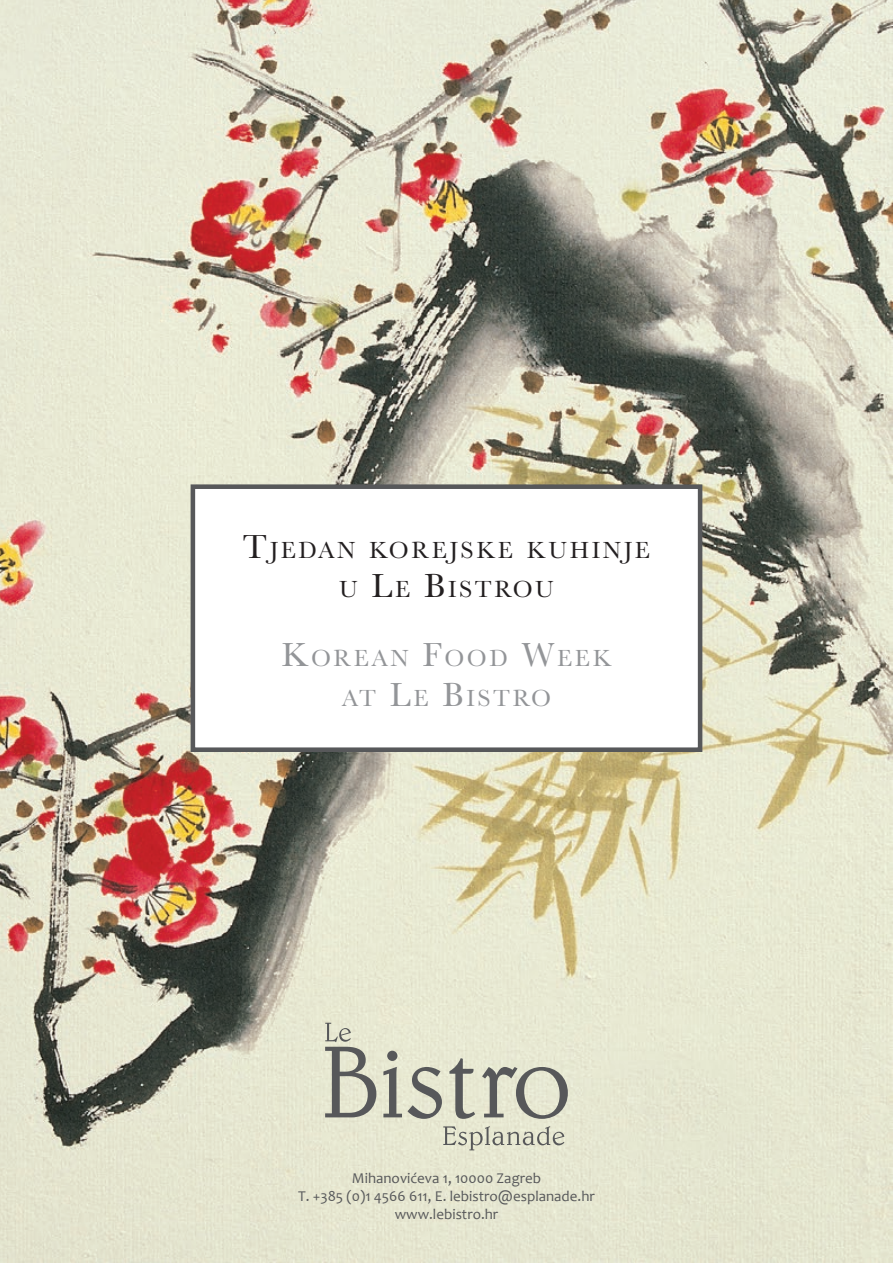
<style>
.page{position:relative;width:893px;height:1263px;background:#fff}
.page>*{position:absolute;margin:0;border:0;box-sizing:border-box;transform-origin:0 0}
.t1{font:24.3px/39.9px "Baskerville";letter-spacing:.105em;color:#231f20;text-align:center}
.t2{font:24.3px/39.9px "Baskerville";letter-spacing:.105em;color:#939598;text-align:center}
.t3{font:15px/18px "Candara";color:#57585a;text-align:center}
.s1{font-size:34.65px}
</style>
<div class="page">
<img style="left:0;top:0;width:893px;height:1263px">
<div style="left:193px;top:487px;width:507px;height:263px;background:#fff"></div>
<div style="left:191px;top:484px;width:511px;height:268px;border:5px solid #57585a"></div>
<svg style="left:383px;top:1051px;width:59px;height:68px;background:#bebfaf"></svg>
<svg style="left:449px;top:1058px;width:26px;height:61px;background:#b5b6a8"></svg>
<svg style="left:482px;top:1067px;width:86px;height:52px;background:#b8b9ab"></svg>
<svg style="left:443px;top:1126px;width:121px;height:24px;background:#cacab9"></svg>
<svg style="left:325px;top:1023px;width:51px;height:94px;background:#b9baac"></svg>
<h1 class="t1" style="left:243px;top:530px;width:409px"><span class="s1">T</span>JEDAN KOREJSKE KUHINJE<br>U <span class="s1">L</span>E <span class="s1">B</span>ISTROU</h1>
<h1 class="t2" style="left:281px;top:638px;width:332px"><span class="s1">K</span>OREAN <span class="s1">F</span>OOD <span class="s1">W</span>EEK<br>AT <span class="s1">L</span>E <span class="s1">B</span>ISTRO</h1>
<p class="t3" style="left:298px;top:1169px;width:298px">Mihanovićeva 1, 10000 Zagreb<br>T. +385 (0)1 4566 611, E. lebistro@esplanade.hr www.lebistro.hr</p>
</div>
